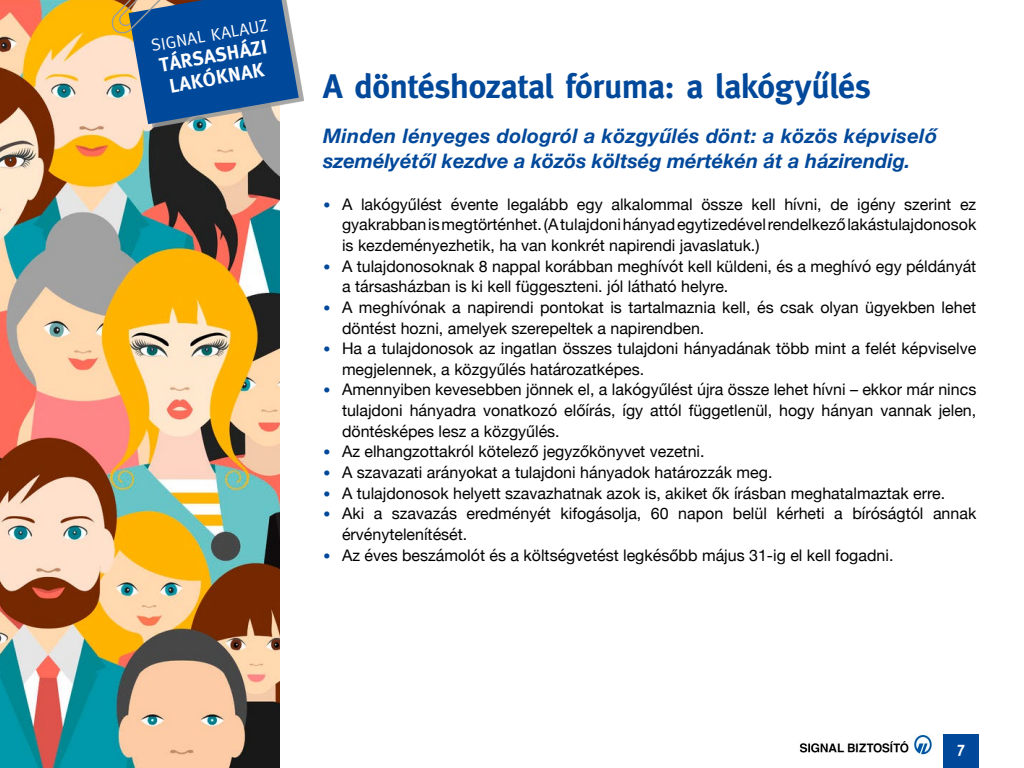
<style>
.page{position:relative;width:1024px;height:768px;background:#fff}
.page>*{position:absolute;margin:0;border:0;box-sizing:border-box;transform-origin:0 0}
.t1{font:700 34px "H Meta";letter-spacing:-.01em;color:#00489a}
.t2{font:italic 700 20px/25px "Helvetica Neue";letter-spacing:.01em;color:#00489a}
.t3{font:700 19.7px/21.9px "H Meta";color:#fff;text-align:center}
.t4{font:17px "H Meta Normal";color:#fff}
.t5{font:16px/20.6px "Helvetica Neue";color:#000}
.t6{font:700 16px "H Meta";color:#fff}
.s1{font-size:12px;color:#00489a}
</style>
<div class="page">
<img style="left:799px;top:734px;width:133px;height:21px">
<img style="left:0;top:0;width:280px;height:768px">
<div style="left:943px;top:734px;width:36px;height:34px;background:#00489a"></div>
<div style="left:133px;top:0;width:171px;height:128px;background:#9b9b9a;opacity:.88"></div>
<svg style="left:111px;top:0;width:188px;height:124px;background:#3d6c9e"></svg>
<p class="t4" style="left:150px;top:35px;width:119px;rotate:-10deg">SIGNAL KALAUZ</p>
<p class="t3" style="left:157px;top:54px;width:110px;rotate:-10deg">TÁRSASHÁZI lakóknak</p>
<h1 class="t1" style="left:323px;top:64px;width:550px">A döntéshozatal fóruma: a lakógyûlés</h1>
<p class="t2" style="left:323px;top:124px;width:616px">Minden lényeges dologról a közgyűlés dönt: a közös képviselő személyétől kezdve a közös költség mértékén át a házirendig.</p>
<p class="t5" style="left:342px;top:195px;width:636px;text-align:justify;text-indent:-19px"><span class="s1">●</span> A lakógyűlést évente legalább egy alkalommal össze kell hívni, de igény szerint ez gyakrabban is megtörténhet. (A tulajdoni hányad egytizedével rendelkező lakástulajdonosok is kezdeményezhetik, ha van konkrét napirendi javaslatuk.)</p>
<p class="t5" style="left:342px;top:257px;width:636px;text-indent:-19px"><span class="s1">●</span> A tulajdonosoknak 8 nappal korábban meghívót kell küldeni, és a meghívó egy példányát a társasházban is ki kell függeszteni. jól látható helyre.</p>
<p class="t5" style="left:342px;top:298px;width:636px;text-indent:-19px"><span class="s1">●</span> A meghívónak a napirendi pontokat is tartalmaznia kell, és csak olyan ügyekben lehet döntést hozni, amelyek szerepeltek a napirendben.</p>
<p class="t5" style="left:342px;top:339px;width:636px;text-indent:-19px"><span class="s1">●</span> Ha a tulajdonosok az ingatlan összes tulajdoni hányadának több mint a felét képviselve megjelennek, a közgyűlés határozatképes.</p>
<p class="t5" style="left:342px;top:380px;width:636px;text-align:justify;text-indent:-19px"><span class="s1">●</span> Amennyiben kevesebben jönnek el, a lakógyűlést újra össze lehet hívni – ekkor már nincs tulajdoni hányadra vonatkozó előírás, így attól függetlenül, hogy hányan vannak jelen, döntésképes lesz a közgyűlés.</p>
<p class="t5" style="left:323px;top:442px;width:383px"><span class="s1">●</span> Az elhangzottakról kötelező jegyzőkönyvet vezetni.</p>
<p class="t5" style="left:323px;top:463px;width:451px"><span class="s1">●</span> A szavazati arányokat a tulajdoni hányadok határozzák meg.</p>
<p class="t5" style="left:323px;top:484px;width:624px"><span class="s1">●</span> A tulajdonosok helyett szavazhatnak azok is, akiket ők írásban meghatalmaztak erre.</p>
<p class="t5" style="left:342px;top:504px;width:636px;text-indent:-19px"><span class="s1">●</span> Aki a szavazás eredményét kifogásolja, 60 napon belül kérheti a bíróságtól annak érvénytelenítését.</p>
<p class="t5" style="left:323px;top:546px;width:572px"><span class="s1">●</span> Az éves beszámolót és a költségvetést legkésőbb május 31-ig el kell fogadni.</p>
<p class="t6" style="left:957px;top:737px;width:10px">7</p>
</div>
